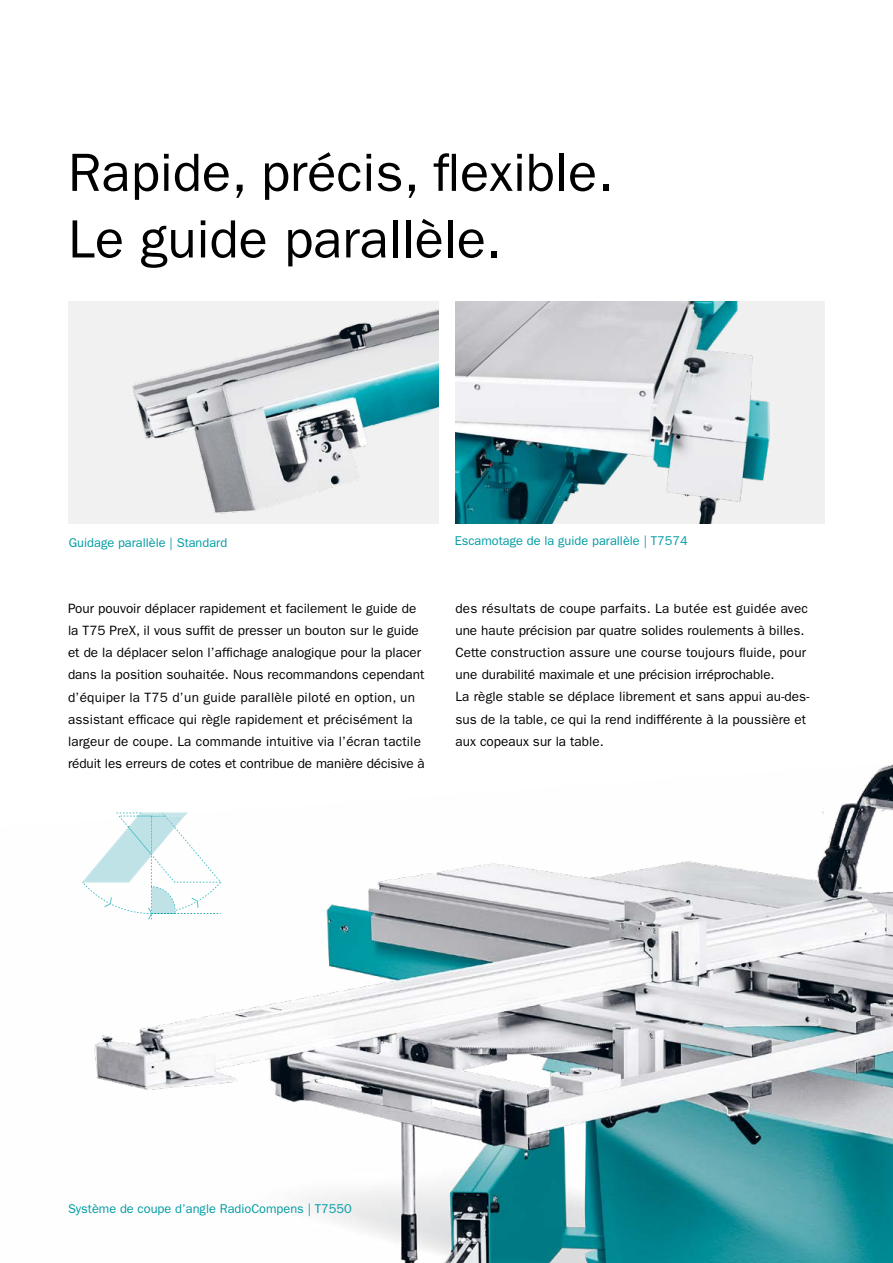
<style>
.page{position:relative;width:893px;height:1263px;background:#fff}
.page>*{position:absolute;margin:0;border:0;box-sizing:border-box;transform-origin:0 0}
.t1{font:54px/66.6px "ITC Franklin Gothic Std";color:#000}
.t2{font:13.5px/22.2px "ITC Franklin Gothic Std";color:#000}
.t3{font:12.75px "ITC Franklin Gothic Std";color:#009ba4}
</style>
<div class="page">
<img style="left:94px;top:764px;width:799px;height:499px">
<img style="left:455px;top:302px;width:370px;height:222px">
<img style="left:68px;top:302px;width:370px;height:222px">
<svg style="left:82px;top:812px;width:139px;height:107px"></svg>
<h1 class="t1" style="left:68px;top:140px;width:547px">Rapide, précis, flexible.<br>Le guide parallèle.</h1>
<p class="t3" style="left:69px;top:535px;width:160px">Guidage parallèle | Standard</p>
<p class="t3" style="left:455px;top:534px;width:235px">Escamotage de la guide parallèle | T7574</p>
<p class="t2" style="left:68px;top:597px;width:358px">Pour pouvoir déplacer rapidement et facilement le guide de la T75 PreX, il vous suffit de presser un bouton sur le guide et de la déplacer selon l’affichage analogique pour la placer dans la position souhaitée. Nous recommandons cependant d’équiper la T75 d’un guide parallèle piloté en option, un assistant efficace qui règle rapidement et précisément la largeur de coupe. La commande intuitive via l’écran tactile réduit les erreurs de cotes et contribue de manière décisive à--</p>
<p class="t2" style="left:455px;top:597px;width:355px">des résultats de coupe parfaits. La butée est guidée avec une haute précision par quatre solides roulements à billes.<br>Cette construction assure une course toujours fluide, pour une durabilité maximale et une précision irréprochable.<br>La règle stable se déplace librement et sans appui au-des&shy;sus de la table, ce qui la rend indifférente à la poussière et aux copeaux sur la table.</p>
<p class="t3" style="left:68px;top:1201px;width:285px">Système de coupe d’angle RadioCompens | T7550</p>
</div>
